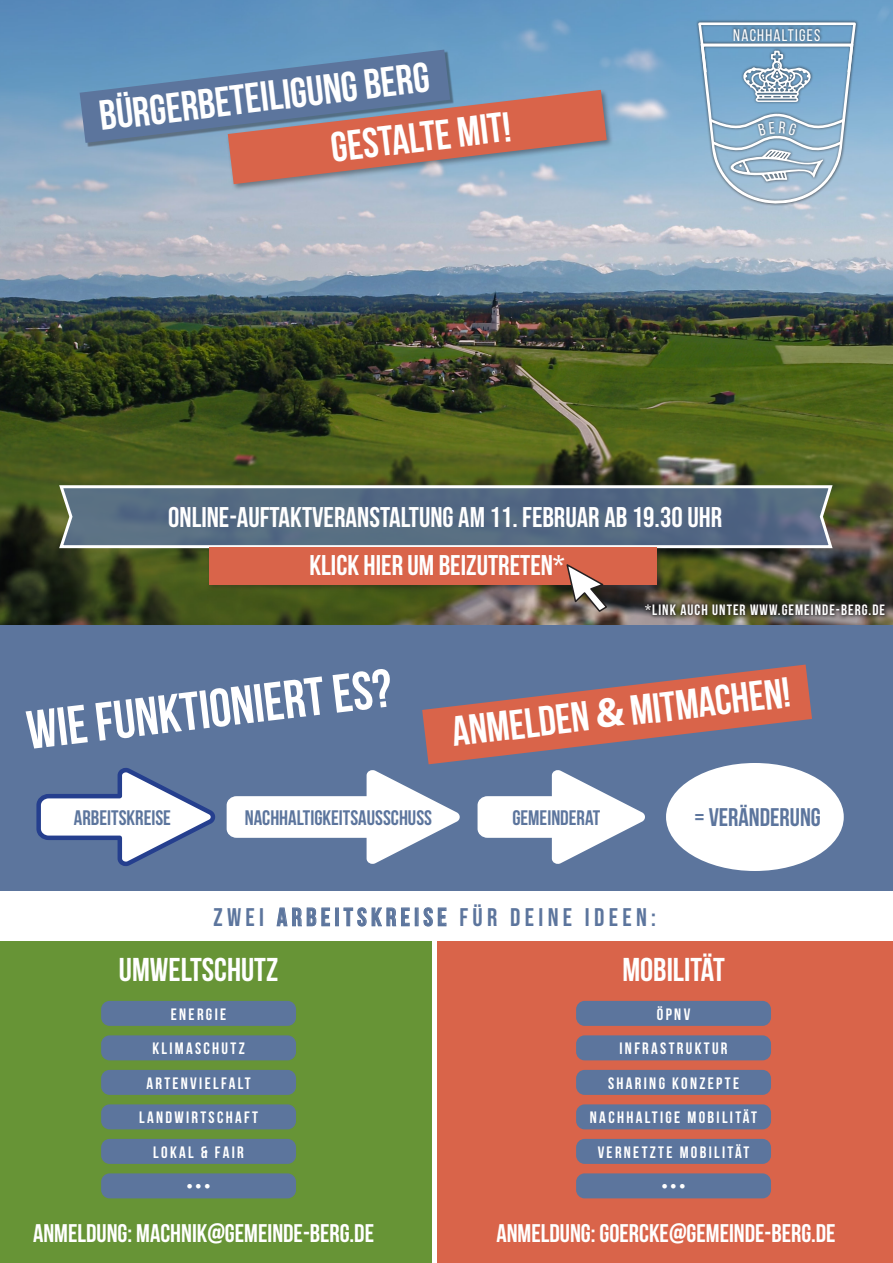
<style>
.page{position:relative;width:893px;height:1263px;background:#fff}
.page>*{position:absolute;margin:0;border:0;box-sizing:border-box;transform-origin:0 0}
.t1{font:700 54px "Bebas Neue";color:#fff}
.t2{font:700 42px "Bebas Neue";color:#fff}
.t3{font:700 33px "Bebas Neue";color:#fff}
.t4{font:700 28.5px/47.7px "Bebas Neue";color:#fff;text-align:center}
.t5{font:700 25.5px "Bebas Neue";color:#fff}
.t6{font:25.5px "Bebas Neue";letter-spacing:.17em;color:#5c759d}
.t7{font:700 25.5px "Bebas Neue";color:#5c759d}
.t8{font:700 21px "Bebas Neue";color:#5c759d}
.t9{font:16.8px "Bebas Neue";letter-spacing:.075em;color:#fff}
.t10{font:700 16.5px/34.5px "Bebas Neue";letter-spacing:.14em;color:#fff;text-align:center}
.t11{font:700 15px "Bebas Neue";letter-spacing:.07em;color:#fff}
.t12{font:12px "Minion Pro";letter-spacing:-.005em;color:#fff}
.s1{font-weight:400}
.s2{font-family:"Myriad Pro"}
.s3{font-weight:700}
</style>
<div class="page">
<div style="left:0;top:623px;width:893px;height:268px;background:#5c759d"></div>
<div style="left:0;top:942px;width:432px;height:321px;background:#679436"></div>
<div style="left:438px;top:942px;width:455px;height:321px;background:#d9644a"></div>
<div style="left:666px;top:763px;width:178px;height:108px;background:#fff;border-radius:50%"></div>
<svg style="left:36px;top:768px;width:179px;height:97px"></svg>
<div style="left:101px;top:1001px;width:195px;height:25px;background:#5c759d;border-radius:9px"></div>
<div style="left:101px;top:1035px;width:195px;height:25px;background:#5c759d;border-radius:9px"></div>
<div style="left:101px;top:1070px;width:195px;height:25px;background:#5c759d;border-radius:9px"></div>
<div style="left:101px;top:1104px;width:195px;height:25px;background:#5c759d;border-radius:9px"></div>
<div style="left:101px;top:1139px;width:195px;height:25px;background:#5c759d;border-radius:9px"></div>
<div style="left:101px;top:1173px;width:195px;height:25px;background:#5c759d;border-radius:9px"></div>
<div style="left:576px;top:1001px;width:195px;height:25px;background:#5c759d;border-radius:9px"></div>
<div style="left:576px;top:1035px;width:195px;height:25px;background:#5c759d;border-radius:9px"></div>
<div style="left:576px;top:1070px;width:195px;height:25px;background:#5c759d;border-radius:9px"></div>
<div style="left:576px;top:1104px;width:195px;height:25px;background:#5c759d;border-radius:9px"></div>
<div style="left:576px;top:1139px;width:195px;height:25px;background:#5c759d;border-radius:9px"></div>
<div style="left:576px;top:1173px;width:195px;height:25px;background:#5c759d;border-radius:9px"></div>
<svg style="left:227px;top:664px;width:585px;height:201px"></svg>
<img style="left:0;top:0;width:893px;height:625px">
<div style="left:226px;top:89px;width:388px;height:102px;background:#231f20;opacity:.41"></div>
<svg style="left:80px;top:50px;width:527px;height:134px;background:#8c8698"></svg>
<div style="left:695px;top:20px;width:164px;height:186px;background:#231f20;opacity:.75"></div>
<svg style="left:57px;top:483px;width:778px;height:67px;background:#617486"></svg>
<div style="left:207px;top:546px;width:457px;height:46px;background:#231f20;opacity:.41"></div>
<div style="left:209px;top:547px;width:448px;height:37px;background:#d9644a"></div>
<svg style="left:565px;top:564px;width:44px;height:49px"></svg>
<div style="left:641px;top:600px;width:248px;height:19px;background:#231f20;opacity:.84"></div>
<svg style="left:698px;top:22px;width:159px;height:183px;background:#93b4ce"></svg>
<h2 class="t2" style="left:97px;top:94px;width:334px;rotate:-7deg">BÜRGERBETEILIGUNG BERG</h2>
<h2 class="t2" style="left:328px;top:125px;width:182px;rotate:-7deg">GESTALTE MIT!</h2>
<p class="t9" style="left:733px;top:26px;width:89px">NACHHALTIGES</p>
<h3 class="t4" style="left:168px;top:493px;width:556px">ONLINE-AUFTAKTVERANSTALTUNG <span class="s1">AM 11. FEBRUAR AB 19.30 UHR<br></span>KLICK HIER UM BEIZUTRETEN*</h3>
<p class="t11" style="left:645px;top:601px;width:241px">*LINK AUCH UNTER WWW.GEMEINDE-BERG.DE</p>
<h1 class="t1" style="left:23px;top:702px;width:369px;rotate:-7deg">WIE FUNKTIONIERT ES?</h1>
<h2 class="t2" style="left:449px;top:710px;width:342px;rotate:-7deg">ANMELDEN <span class="s2">&amp;</span> MITMACHEN!</h2>
<p class="t8" style="left:74px;top:806px;width:98px">ARBEITSKREISE</p>
<p class="t8" style="left:245px;top:806px;width:189px">NACHHALTIGKEITSAUSSCHUSS</p>
<p class="t8" style="left:512px;top:806px;width:89px">GEMEINDERAT</p>
<h3 class="t7" style="left:695px;top:803px;width:128px">= VERÄNDERUNG</h3>
<h3 class="t6" style="left:214px;top:902px;width:444px">ZWEI <span class="s3">ARBEITSKREISE</span> FÜR DEINE IDEEN:</h3>
<h3 class="t3" style="left:119px;top:952px;width:161px">UMWELTSCHUTZ</h3>
<h3 class="t3" style="left:622px;top:952px;width:104px">MOBILITÄT</h3>
<p class="t10" style="left:139px;top:996px;width:120px">ENERGIE<br>KLIMASCHUTZ<br>ARTENVIELFALT<br>LANDWIRTSCHAFT<br>LOKAL &amp; FAIR</p>
<p class="t10" style="left:186px;top:1169px;width:26px">•••</p>
<p class="t10" style="left:590px;top:996px;width:169px">ÖPNV<br>INFRASTRUKTUR<br>SHARING KONZEPTE<br>NACHHALTIGE MOBILITÄT<br>VERNETZTE MOBILITÄT</p>
<p class="t10" style="left:661px;top:1169px;width:26px">•••</p>
<h3 class="t5" style="left:33px;top:1219px;width:343px">ANMELDUNG: MACHNIK@GEMEINDE-BERG.DE</h3>
<h3 class="t5" style="left:496px;top:1219px;width:341px">ANMELDUNG: GOERCKE@GEMEINDE-BERG.DE</h3>
<p class="t12" style="left:759px;top:1234px;width:106px">Foto: Dazze Kammerl</p>
</div>
